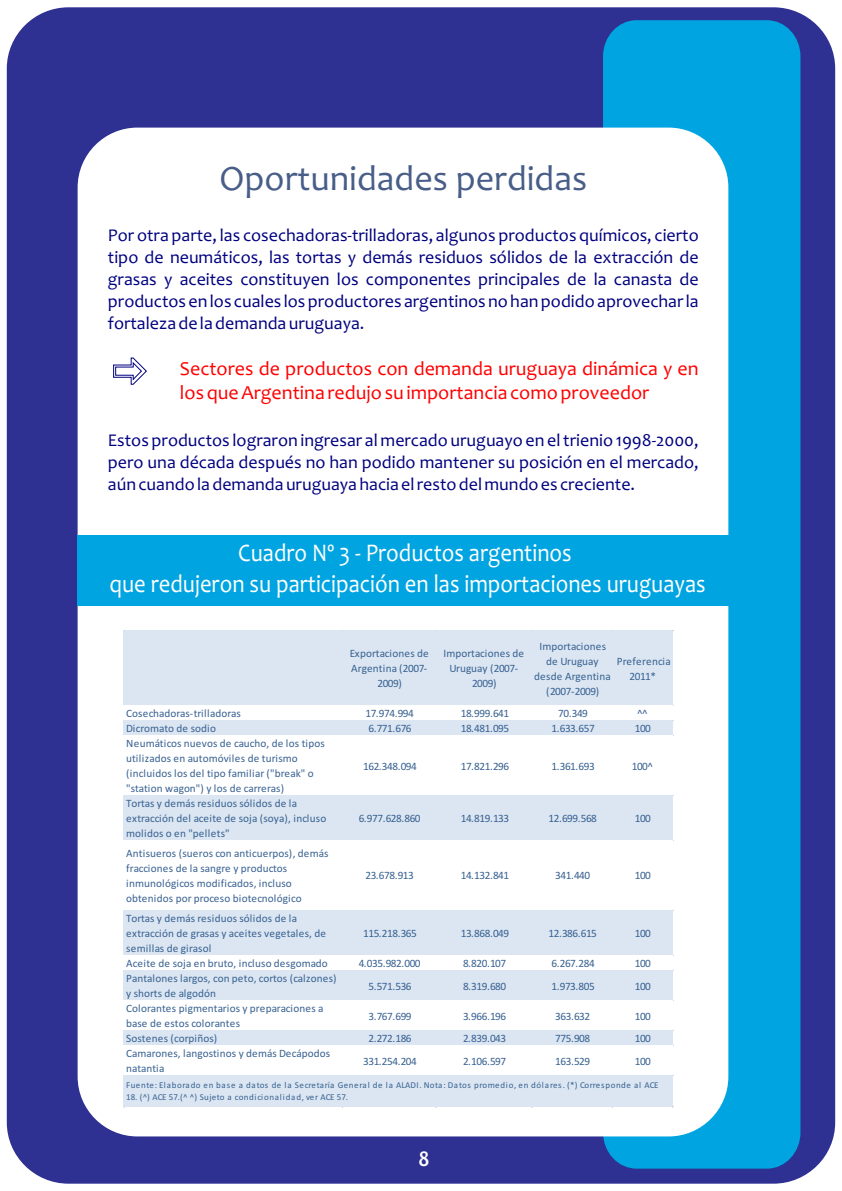
<style>
.page{position:relative;width:842px;height:1191px;background:#fff}
.page>*{position:absolute;margin:0;border:0;box-sizing:border-box;transform-origin:0 0}
.t1{font:36px "Candara";color:#485e88}
.t2{font:25.5px/31.1px "Candara";color:#fff;text-align:center;scale:.89 1}
.t3{font:700 22px "Candara";color:#fff;scale:.93 1}
.t4{font:20px/24.4px "Candara";color:#f00}
.t5{font:18px/22px "Candara";color:#000080;text-align:justify}
.t6{font:11.2px/15px "Calibri";color:#386191}
.t7{font:11.2px "Calibri";letter-spacing:-.04em;color:#386191}
.t8{font:9px "Calibri";letter-spacing:.06em;color:#386191}
</style>
<div class="page">
<div style="left:7px;top:7px;width:828px;height:1176px;background:#2e3092;border-radius:61px"></div>
<div style="left:603px;top:20px;width:197px;height:1148px;background:#00a4e0;border-radius:35px"></div>
<div style="left:78px;top:128px;width:650px;height:1008px;background:#fff;border-radius:60px"></div>
<svg style="left:113px;top:357px;width:34px;height:28px"></svg>
<div style="left:78px;top:535px;width:658px;height:71px;background:#00a4e0"></div>
<div style="left:124px;top:630px;width:549px;height:76px;background:#dbe6f2"></div>
<div style="left:124px;top:705px;width:549px;height:16px;background:#fff"></div>
<div style="left:124px;top:720px;width:549px;height:16px;background:#dbe6f2"></div>
<div style="left:124px;top:735px;width:549px;height:61px;background:#fff"></div>
<div style="left:124px;top:795px;width:549px;height:46px;background:#dbe6f2"></div>
<div style="left:124px;top:840px;width:549px;height:71px;background:#fff"></div>
<div style="left:124px;top:910px;width:549px;height:46px;background:#dbe6f2"></div>
<div style="left:124px;top:955px;width:549px;height:16px;background:#fff"></div>
<div style="left:124px;top:970px;width:549px;height:31px;background:#dbe6f2"></div>
<div style="left:124px;top:1000px;width:549px;height:31px;background:#fff"></div>
<div style="left:124px;top:1030px;width:549px;height:16px;background:#dbe6f2"></div>
<div style="left:124px;top:1045px;width:549px;height:31px;background:#fff"></div>
<div style="left:124px;top:1075px;width:549px;height:31px;background:#dbe6f2"></div>
<h1 class="t1" style="left:220px;top:164px;width:369px">Oportunidades perdidas</h1>
<p class="t5" style="left:108px;top:226px;width:592px">Por otra parte, las cosechadoras-trilladoras, algunos productos químicos, cierto tipo de neumáticos, las tortas y demás residuos sólidos de la extracción de grasas y aceites constituyen los componentes principales de la canasta de productos en los cuales los productores argentinos no han podido aprovechar la fortaleza de la demanda uruguaya.</p>
<h3 class="t4" style="left:180px;top:358px;width:520px">Sectores de productos con demanda uruguaya dinámica y en los que Argentina redujo su importancia como proveedor</h3>
<h3 class="t5" style="left:108px;top:431px;width:592px">Estos productos lograron ingresar al mercado uruguayo en el trienio 1998-2000, pero una década después no han podido mantener su posición en el mercado, aún cuando la demanda uruguaya hacia el resto del mundo es creciente.</h3>
<h2 class="t2" style="left:109px;top:539px;width:671px">Cuadro Nº 3 - Productos argentinos<br>que redujeron su participación en las importaciones uruguayas</h2>
<p class="t6" style="left:350px;top:647px;width:81px;text-align:center">Exportaciones de<br>Argentina (2007-<br>2009)</p>
<p class="t6" style="left:443px;top:647px;width:82px;text-align:center">Importaciones de<br>Uruguay (2007-<br>2009)</p>
<p class="t6" style="left:534px;top:639px;width:78px;text-align:center">Importaciones de Uruguay desde Argentina (2007-2009)</p>
<p class="t6" style="left:617px;top:654px;width:56px;text-align:center">Preferencia<br>2011*</p>
<p class="t6" style="left:126px;top:707px;width:116px">Cosechadoras-trilladoras</p>
<p class="t6" style="left:365px;top:707px;width:50px">17.974.994</p>
<p class="t6" style="left:461px;top:707px;width:50px">18.999.641</p>
<p class="t6" style="left:558px;top:707px;width:31px">70.349</p>
<p class="t6" style="left:637px;top:707px;width:12px">^^</p>
<p class="t6" style="left:126px;top:722px;width:91px">Dicromato de sodio</p>
<p class="t6" style="left:368px;top:722px;width:45px">6.771.676</p>
<p class="t6" style="left:461px;top:722px;width:50px">18.481.095</p>
<p class="t6" style="left:551px;top:722px;width:45px">1.633.657</p>
<p class="t6" style="left:635px;top:722px;width:18px">100</p>
<p class="t6" style="left:126px;top:737px;width:200px">Neumáticos nuevos de caucho, de los tipos utilizados en automóviles de turismo (incluidos los del tipo familiar ("break" o "station wagon") y los de carreras)</p>
<p class="t7" style="left:363px;top:761px;width:55px">162.348.094</p>
<p class="t6" style="left:461px;top:759px;width:50px">17.821.296</p>
<p class="t6" style="left:551px;top:759px;width:45px">1.361.693</p>
<p class="t6" style="left:632px;top:759px;width:23px">100^</p>
<p class="t6" style="left:126px;top:797px;width:202px">Tortas y demás residuos sólidos de la extracción del aceite de soja (soya), incluso molidos o en "pellets"</p>
<p class="t6" style="left:126px;top:846px;width:204px">Antisueros (sueros con anticuerpos), demás fracciones de la sangre y productos inmunológicos modificados, incluso obtenidos por proceso biotecnológico</p>
<p class="t6" style="left:126px;top:912px;width:201px">Tortas y demás residuos sólidos de la extracción de grasas y aceites vegetales, de semillas de girasol</p>
<p class="t7" style="left:359px;top:814px;width:63px">6.977.628.860</p>
<p class="t6" style="left:461px;top:812px;width:50px">14.819.133</p>
<p class="t6" style="left:548px;top:812px;width:50px">12.699.568</p>
<p class="t6" style="left:635px;top:812px;width:18px">100</p>
<p class="t6" style="left:365px;top:869px;width:50px">23.678.913</p>
<p class="t6" style="left:461px;top:869px;width:50px">14.132.841</p>
<p class="t6" style="left:555px;top:869px;width:36px">341.440</p>
<p class="t6" style="left:635px;top:869px;width:18px">100</p>
<p class="t7" style="left:363px;top:929px;width:55px">115.218.365</p>
<p class="t6" style="left:461px;top:927px;width:50px">13.868.049</p>
<p class="t6" style="left:548px;top:927px;width:50px">12.386.615</p>
<p class="t6" style="left:635px;top:927px;width:18px">100</p>
<p class="t6" style="left:126px;top:957px;width:203px">Aceite de soja en bruto, incluso desgomado</p>
<p class="t7" style="left:359px;top:959px;width:63px">4.035.982.000</p>
<p class="t6" style="left:463px;top:957px;width:45px">8.820.107</p>
<p class="t6" style="left:551px;top:957px;width:45px">6.267.284</p>
<p class="t6" style="left:635px;top:957px;width:18px">100</p>
<p class="t6" style="left:126px;top:972px;width:212px">Pantalones largos, con peto, cortos (calzones) y shorts de algodón</p>
<p class="t6" style="left:368px;top:979px;width:45px">5.571.536</p>
<p class="t6" style="left:463px;top:979px;width:45px">8.319.680</p>
<p class="t6" style="left:551px;top:979px;width:45px">1.973.805</p>
<p class="t6" style="left:635px;top:979px;width:18px">100</p>
<p class="t6" style="left:126px;top:1002px;width:199px">Colorantes pigmentarios y preparaciones a base de estos colorantes</p>
<p class="t6" style="left:368px;top:1009px;width:45px">3.767.699</p>
<p class="t6" style="left:463px;top:1009px;width:45px">3.966.196</p>
<p class="t6" style="left:555px;top:1009px;width:36px">363.632</p>
<p class="t6" style="left:635px;top:1009px;width:18px">100</p>
<p class="t6" style="left:126px;top:1032px;width:93px">Sostenes (corpiños)</p>
<p class="t6" style="left:368px;top:1032px;width:45px">2.272.186</p>
<p class="t6" style="left:463px;top:1032px;width:45px">2.839.043</p>
<p class="t6" style="left:555px;top:1032px;width:36px">775.908</p>
<p class="t6" style="left:635px;top:1032px;width:18px">100</p>
<p class="t6" style="left:126px;top:1047px;width:205px">Camarones, langostinos y demás Decápodos natantia</p>
<p class="t7" style="left:363px;top:1056px;width:55px">331.254.204</p>
<p class="t6" style="left:463px;top:1054px;width:45px">2.106.597</p>
<p class="t6" style="left:555px;top:1054px;width:36px">163.529</p>
<p class="t6" style="left:635px;top:1054px;width:18px">100</p>
<p class="t8" style="left:126px;top:1081px;width:534px">Fuente: Elaborado en base a datos de la Secretaría General de la ALADI. Nota: Datos promedio, en dólares. (*) Corresponde al ACE</p>
<p class="t8" style="left:126px;top:1093px;width:224px">18. (^) ACE 57.(^ ^) Sujeto a condicionalidad, ver ACE 57.</p>
<h3 class="t3" style="left:418px;top:1149px;width:13px">8</h3>
</div>
